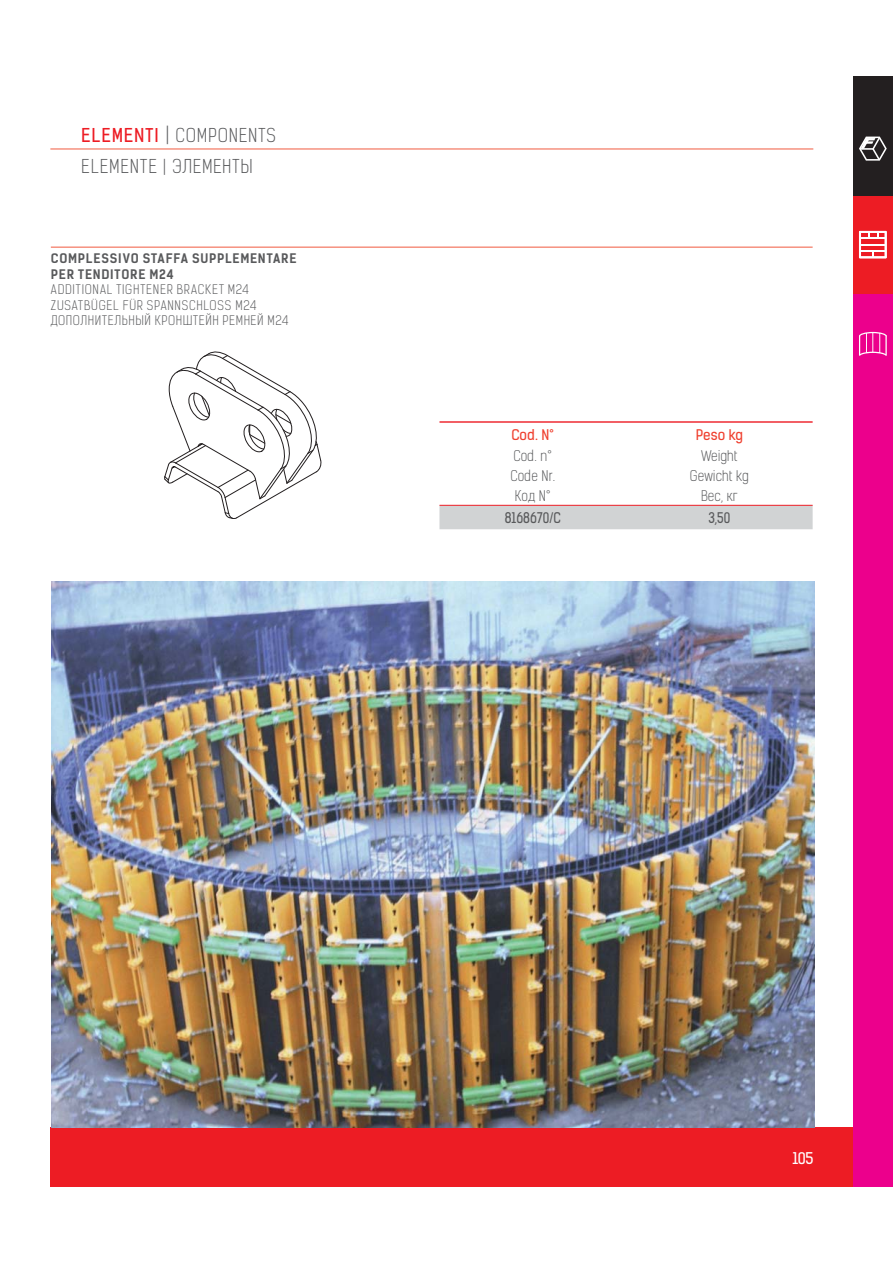
<style>
.page{position:relative;width:893px;height:1263px;background:#fff}
.page>*{position:absolute;margin:0;border:0;box-sizing:border-box;transform-origin:0 0}
.t1{font:300 18.15px/31.2px "Kelson Sans";letter-spacing:.045em;color:#58595b}
.t2{font:15.45px "Kelson Sans";color:#fff}
.t3{font:300 13.95px "Kelson Sans";letter-spacing:.005em;color:#58595b}
.t4{font:13.95px "Kelson Sans";color:#58595b;scale:.9 1}
.t5{font:13.95px "Kelson Sans";color:#ef402f}
.t6{font:13.95px "Kelson Sans Light RU";letter-spacing:.005em;color:#58595b}
.t7{font:300 12.6px/15.1px "Kelson Sans";letter-spacing:.06em;color:#58595b}
.t8{font:700 12.6px/16.8px "Kelson Sans";letter-spacing:.06em;color:#58595b}
.t9{font:12.6px "Kelson Sans Light RU";letter-spacing:.04em;color:#58595b}
.s1{font-weight:400;color:#ed1c24}
.s2{font-size:21px}
.s3{font-family:"Kelson Sans Light RU";font-weight:400}
</style>
<div class="page">
<hr style="left:50px;top:149px;width:763px;height:1px;background:#f15a40">
<div style="left:50px;top:1127px;width:843px;height:60px;background:#ed1c24"></div>
<div style="left:853px;top:195px;width:40px;height:99px;background:#ed1c24"></div>
<div style="left:853px;top:294px;width:40px;height:893px;background:#ec008c"></div>
<svg style="left:859px;top:332px;width:28px;height:24px"></svg>
<div style="left:853px;top:76px;width:40px;height:119px;background:#231f20"></div>
<svg style="left:859px;top:231px;width:28px;height:27px"></svg>
<hr style="left:860px;top:244px;width:25px;height:2px;background:#fff">
<svg style="left:859px;top:137px;width:28px;height:24px"></svg>
<img style="left:51px;top:581px;width:763px;height:546px">
<svg style="left:164px;top:351px;width:158px;height:168px"></svg>
<hr style="left:51px;top:247px;width:761px;height:1px;background:#f15a40">
<div style="left:439px;top:506px;width:373px;height:23px;background:#d1d3d4"></div>
<hr style="left:439px;top:421px;width:373px;height:2px;background:#ed1c24">
<hr style="left:439px;top:505px;width:373px;height:1px;background:#ed1c24">
<h1 class="t1" style="left:81px;top:121px;width:196px"><span class="s1">ELEMENTI</span> <span class="s2">|</span> COMPONENTS<br>ELEMENTE | <span class="s3">ЭЛЕМЕНТЫ</span></h1>
<p class="t8" style="left:51px;top:250px;width:247px">COMPLESSIVO STAFFA SUPPLEMENTARE<br>PER TENDITORE M24</p>
<p class="t7" style="left:51px;top:283px;width:207px">ADDITIONAL TIGHTENER BRACKET M24<br>ZUSATBÜGEL FÜR SPANNSCHLOSS M24</p>
<p class="t9" style="left:51px;top:313px;width:240px">ДОПОЛНИТЕЛЬНЫЙ КРОНШТЕЙН РЕМНЕЙ M24</p>
<p class="t5" style="left:511px;top:430px;width:44px">Cod. N°</p>
<p class="t5" style="left:696px;top:430px;width:49px">Peso kg</p>
<p class="t3" style="left:513px;top:449px;width:40px">Cod. n°</p>
<p class="t3" style="left:701px;top:449px;width:38px">Weight</p>
<p class="t3" style="left:510px;top:469px;width:46px">Code Nr.</p>
<p class="t3" style="left:690px;top:469px;width:60px">Gewicht kg</p>
<p class="t6" style="left:515px;top:488px;width:37px">Код N°</p>
<p class="t6" style="left:701px;top:488px;width:38px">Вес, кг</p>
<p class="t4" style="left:505px;top:512px;width:64px">8168670/C</p>
<p class="t4" style="left:708px;top:512px;width:26px">3,50</p>
<p class="t2" style="left:792px;top:1152px;width:22px">105</p>
</div>
